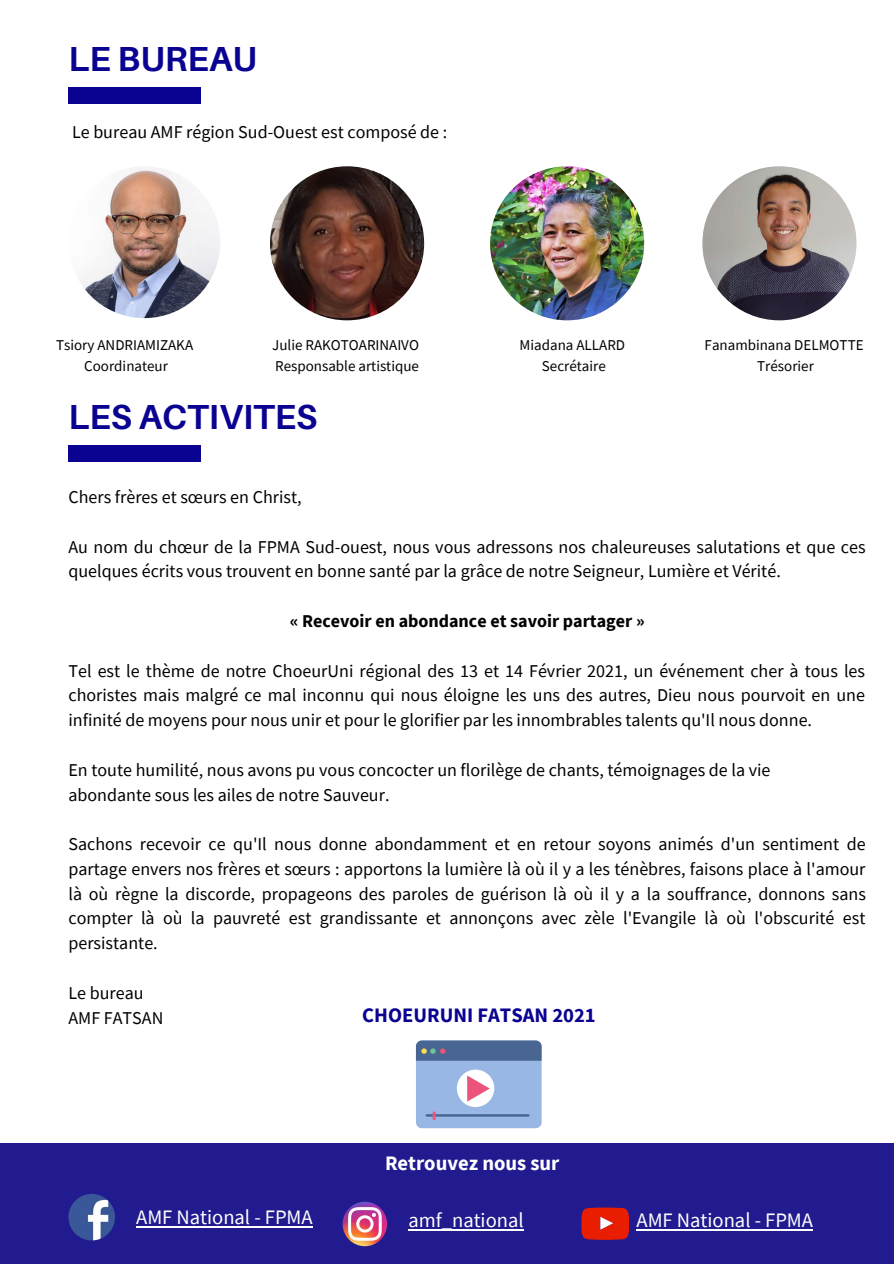
<style>
.page{position:relative;width:894px;height:1264px;background:#fff}
.page>*{position:absolute;margin:0;border:0;box-sizing:border-box;transform-origin:0 0}
.t1{font:700 34.8px "Aileron";color:#0a0392}
.t2{font:20.55px "Source Sans Pro";color:#fff}
.t3{font:700 20.55px "Source Sans Pro";color:#0a0392}
.t4{font:700 20.55px "Source Sans Pro";color:#fff}
.t5{font:18px/24.8px "Source Sans Pro";color:#000;text-align:justify}
.t6{font:700 18px "Source Sans Pro";color:#000}
.t7{font:15px "Source Sans Pro";color:#000}
</style>
<div class="page">
<img style="left:68px;top:166px;width:152px;height:152px;border-radius:50%">
<img style="left:270px;top:166px;width:154px;height:154px;border-radius:50%">
<img style="left:490px;top:166px;width:154px;height:154px;border-radius:50%">
<img style="left:702px;top:166px;width:154px;height:154px;border-radius:50%">
<div style="left:416px;top:1040px;width:125px;height:88px;background:#98b7e4;border-radius:6px"></div>
<svg style="left:416px;top:1040px;width:125px;height:20px;background:#506a94"></svg>
<hr style="left:426px;top:1114px;width:102px;height:2px;background:#496592">
<div style="left:456px;top:1069px;width:38px;height:38px;background:#fff;border-radius:50%"></div>
<svg style="left:467px;top:1075px;width:22px;height:26px"></svg>
<svg style="left:432px;top:1111px;width:3px;height:9px"></svg>
<div style="left:0;top:1143px;width:893px;height:120px;background:#211b8f"></div>
<img style="left:68px;top:1193px;width:47px;height:47px;border-radius:50%">
<img style="left:342px;top:1201px;width:45px;height:45px;border-radius:50%">
<svg style="left:581px;top:1207px;width:47px;height:32px;background:#dd2917"></svg>
<div style="left:68px;top:87px;width:133px;height:17px;background:#0a0392"></div>
<div style="left:68px;top:444px;width:133px;height:17px;background:#0a0392"></div>
<hr style="left:136px;top:1226px;width:177px;height:2px;background:#fff">
<hr style="left:408px;top:1228px;width:115px;height:2px;background:#fff">
<hr style="left:636px;top:1228px;width:176px;height:2px;background:#fff">
<p class="t1" style="left:68px;top:37px;width:190px">LE BUREAU</p>
<p class="t5" style="left:72px;top:119px;width:376px">Le bureau AMF région Sud-Ouest est composé de :</p>
<p class="t7" style="left:56px;top:335px;width:138px">Tsiory ANDRIAMIZAKA</p>
<p class="t7" style="left:84px;top:356px;width:85px">Coordinateur</p>
<p class="t7" style="left:272px;top:335px;width:148px">Julie RAKOTOARINAIVO</p>
<p class="t7" style="left:275px;top:356px;width:145px">Responsable artistique</p>
<p class="t1" style="left:68px;top:395px;width:250px">LES ACTIVITES</p>
<p class="t7" style="left:519px;top:335px;width:107px">Miadana ALLARD</p>
<p class="t7" style="left:541px;top:356px;width:65px">Secrétaire</p>
<p class="t7" style="left:704px;top:335px;width:160px">Fanambinana DELMOTTE</p>
<p class="t7" style="left:757px;top:356px;width:58px">Trésorier</p>
<p class="t5" style="left:68px;top:484px;width:234px">Chers frères et sœurs en Christ,</p>
<p class="t5" style="left:68px;top:534px;width:798px">Au nom du chœur de la FPMA Sud-ouest, nous vous adressons nos chaleureuses salutations et que ces quelques écrits vous trouvent en bonne santé par la grâce de notre Seigneur, Lumière et Vérité.</p>
<p class="t6" style="left:290px;top:609px;width:356px">« Recevoir en abondance et savoir partager »</p>
<p class="t5" style="left:68px;top:658px;width:798px">Tel est le thème de notre ChoeurUni régional des 13 et 14 Février 2021, un événement cher à tous les choristes mais malgré ce mal inconnu qui nous éloigne les uns des autres, Dieu nous pourvoit en une infinité de moyens pour nous unir et pour le glorifier par les innombrables talents qu'Il nous donne.</p>
<p class="t5" style="left:68px;top:757px;width:703px">En toute humilité, nous avons pu vous concocter un florilège de chants, témoignages de la vie</p>
<p class="t5" style="left:68px;top:781px;width:322px">abondante sous les ailes de notre Sauveur.</p>
<p class="t5" style="left:68px;top:831px;width:798px">Sachons recevoir ce qu'Il nous donne abondamment et en retour soyons animés d'un sentiment de partage envers nos frères et sœurs : apportons la lumière là où il y a les ténèbres, faisons place à l'amour là où règne la discorde, propageons des paroles de guérison là où il y a la souffrance, donnons sans compter là où la pauvreté est grandissante et annonçons avec zèle l'Evangile là où l'obscurité est persistante.</p>
<p class="t5" style="left:68px;top:980px;width:77px">Le bureau</p>
<p class="t5" style="left:68px;top:1004px;width:96px">AMF FATSAN</p>
<p class="t3" style="left:362px;top:1001px;width:235px">CHOEURUNI FATSAN 2021</p>
<p class="t4" style="left:385px;top:1150px;width:176px">Retrouvez nous sur</p>
<p class="t2" style="left:136px;top:1204px;width:178px">AMF National - FPMA</p>
<p class="t2" style="left:408px;top:1206px;width:117px">amf_national</p>
<p class="t2" style="left:636px;top:1206px;width:178px">AMF National - FPMA</p>
</div>
